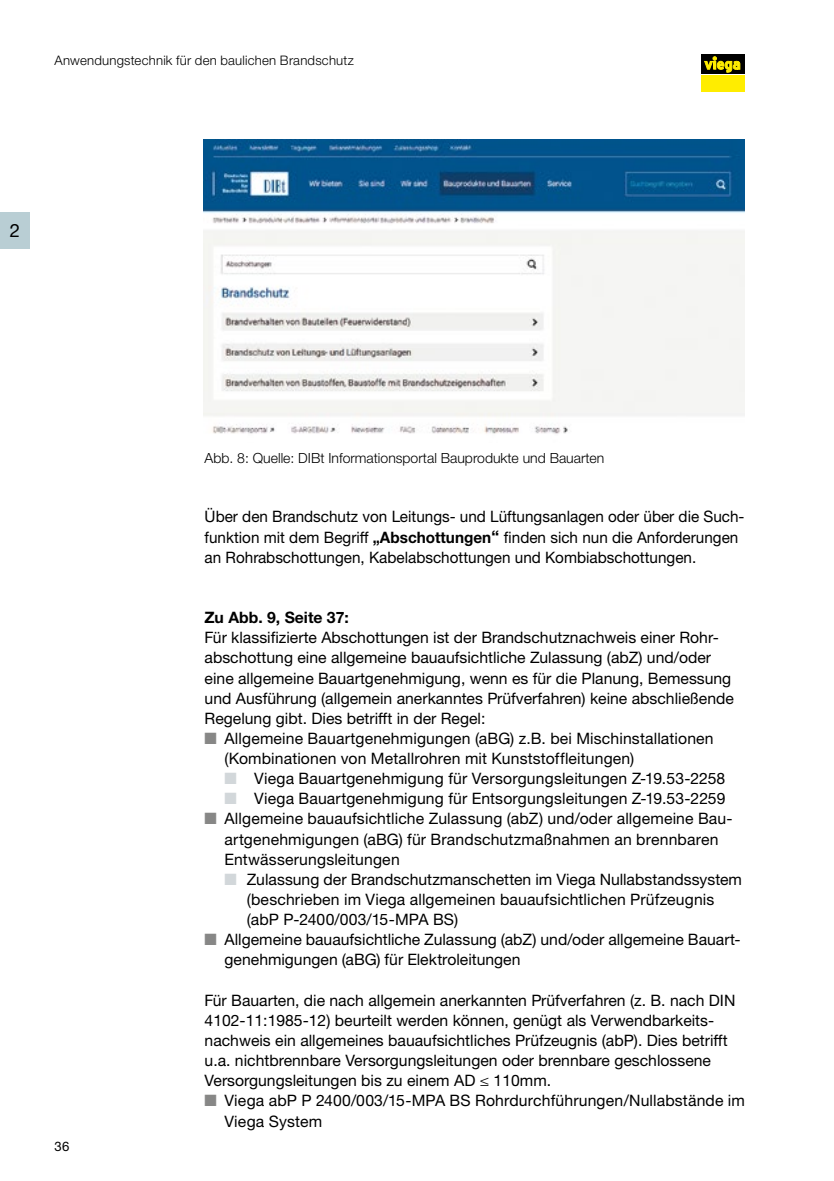
<style>
.page{position:relative;width:834px;height:1181px;background:#fff}
.page>*{position:absolute;margin:0;border:0;box-sizing:border-box;transform-origin:0 0}
.t1{font:18.38px "M Ying Hei PR Cfor Viega W4";color:#000}
.t2{font:15.75px/20.1px "M Ying Hei PR Cfor Viega W4";color:#000}
.t3{font:15.75px "M Ying Hei PR Cfor Viega W7";color:#000}
.t4{font:14px "M Ying Hei PR Cfor Viega W3";color:#000}
.t5{font:13.12px "M Ying Hei PR Cfor Viega W3";letter-spacing:.015em;color:#000}
.t6{font:13.12px "Viega Helvetica Neue";color:#000}
.s1{font-family:"M Ying Hei PR Cfor Viega W7"}
.s2{color:#878786}
.s3{color:#d2d7da}
.s4{font-family:"M Ying Hei PR Cfor Viega W3"}
</style>
<div class="page">
<div style="left:699px;top:53px;width:47px;height:40px;background:linear-gradient(to right,#ffed00,#ffed00)"></div>
<div style="left:700px;top:76px;width:44px;height:16px;background:#ffed00"></div>
<div style="left:700px;top:55px;width:44px;height:19px;background:#000"></div>
<svg style="left:704px;top:57px;width:36px;height:16px"></svg>
<img style="left:203px;top:140px;width:541px;height:294px">
<div style="left:0;top:212px;width:30px;height:36px;background:#b9ced4"></div>
<p class="t5" style="left:55px;top:52px;width:301px">Anwendungstechnik für den baulichen Brandschutz</p>
<p class="t1" style="left:10px;top:219px;width:12px">2</p>
<p class="t6" style="left:55px;top:1138px;width:16px">36</p>
<p class="t4" style="left:204px;top:449px;width:401px">Abb. 8: Quelle: DIBt Informationsportal Bauprodukte und Bauarten</p>
<p class="t2" style="left:204px;top:507px;width:541px">Über den Brandschutz von Leitungs- und Lüftungsanlagen oder über die Such&shy;funktion mit dem Begriff <span class="s1">„Abschottungen“</span> finden sich nun die Anforderungen an Rohrabschottungen, Kabelabschottungen und Kombiabschottungen.</p>
<p class="t3" style="left:204px;top:608px;width:146px">Zu Abb. 9, Seite 37:</p>
<p class="t2" style="left:204px;top:627px;width:530px">Für klassifizierte Abschottungen ist der Brandschutznachweis einer Rohr&shy;abschottung eine allgemeine bauaufsichtliche Zulassung (abZ) und/oder eine allgemeine Bauartgenehmigung, wenn es für die Planung, Bemessung und Ausführung (allgemein anerkanntes Prüfverfahren) keine abschließende Regelung gibt. Dies betrifft in der Regel:</p>
<p class="t2" style="left:224px;top:728px;width:490px;text-indent:-20px"><span class="s2">■</span> Allgemeine Bauartgenehmigungen (aBG) z.B. bei Mischinstallationen (Kombinationen von Metallrohren mit Kunststoffleitungen)</p>
<p class="t2" style="left:224px;top:768px;width:502px"><span class="s3">■</span> Viega Bauartgenehmigung für Versorgungsleitungen Z-19.53-2258</p>
<p class="t2" style="left:224px;top:788px;width:502px"><span class="s3">■</span> Viega Bauartgenehmigung für Entsorgungsleitungen Z-19.53-2259</p>
<p class="t2" style="left:224px;top:808px;width:509px;text-indent:-20px"><span class="s2">■</span> Allgemeine bauaufsichtliche Zulassung (abZ) und/oder allgemeine Bau&shy;artgenehmigungen (aBG) für Brandschutzmaßnahmen an brennbaren<br>Entwässerungsleitungen</p>
<p class="t2" style="left:247px;top:869px;width:496px;text-indent:-22px"><span class="s3">■</span> Zulassung der Brandschutzmanschetten im Viega Nullabstandssystem (beschrieben im Viega allgemeinen bauaufsichtlichen Prüfzeugnis (abP P-2400/003/15-MPA BS)</p>
<p class="t2" style="left:224px;top:929px;width:517px;text-indent:-20px"><span class="s2">■</span> Allgemeine bauaufsichtliche Zulassung (abZ) und/oder allgemeine Bauart&shy;genehmigungen (aBG) für Elektroleitungen</p>
<p class="t2" style="left:204px;top:990px;width:532px">Für Bauarten, die nach allgemein anerkannten Prüfverfahren (z. B. nach DIN 4102-11:1985-12) beurteilt werden können, genügt als Verwendbarkeits&shy;nachweis ein allgemeines bauaufsichtliches Prüfzeugnis (abP). Dies betrifft u.a. nichtbrennbare Versorgungsleitungen oder brennbare geschlossene Versorgungsleitungen bis zu einem AD <span class="s4">≤</span> 110mm.</p>
<p class="t2" style="left:224px;top:1090px;width:522px;text-indent:-20px"><span class="s2">■</span> Viega abP P 2400/003/15-MPA BS Rohrdurchführungen/Nullabstände im<br>Viega System</p>
</div>
